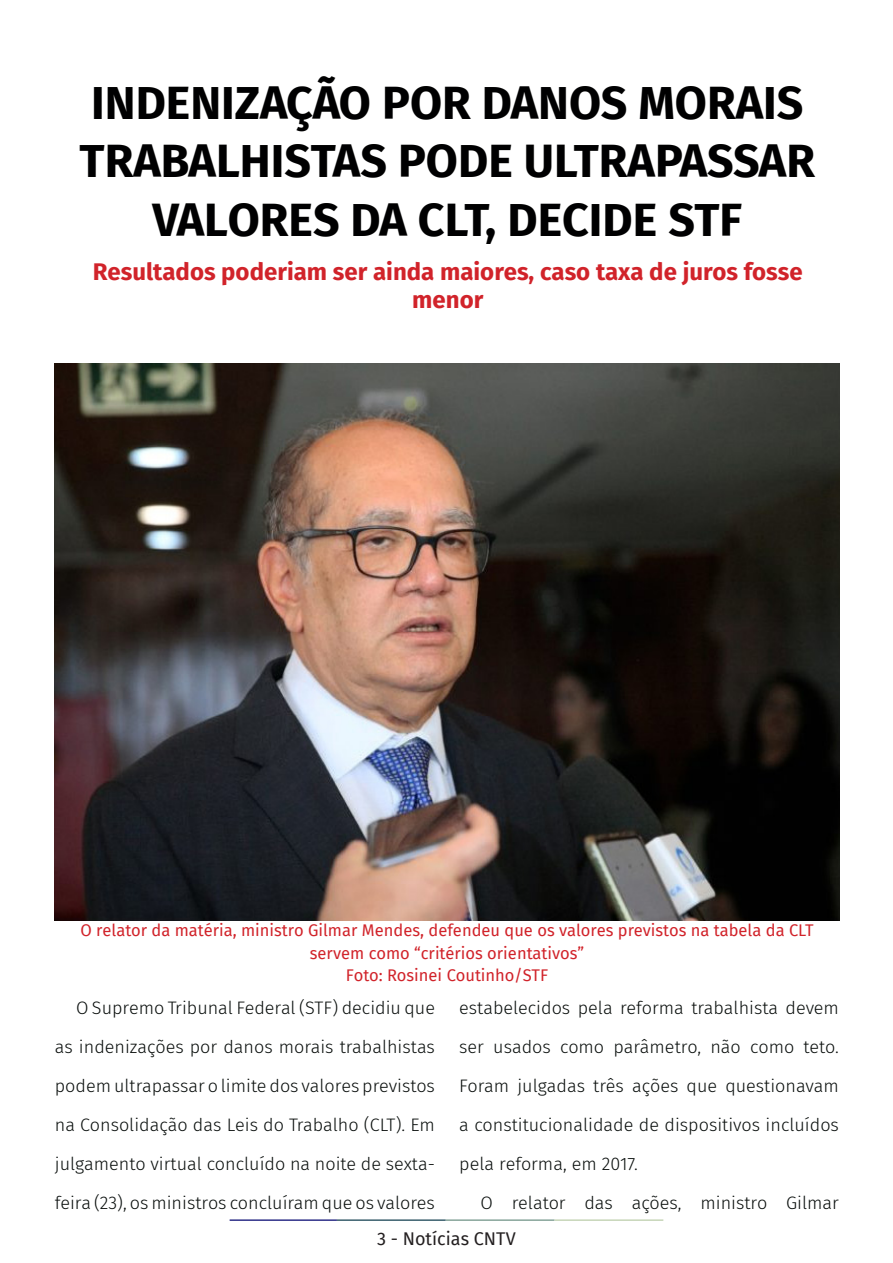
<style>
.page{position:relative;width:893px;height:1263px;background:#fff}
.page>*{position:absolute;margin:0;border:0;box-sizing:border-box;transform-origin:0 0}
.t1{font:700 46.5px/58.5px "Fira Sans";color:#000001;text-align:center}
.t2{font:700 24px/28.5px "Fira Sans";color:#d1232a;text-align:center}
.t3{font:300 18px/39px "Fira Sans";color:#080d0b;text-align:justify}
.t4{font:18px "Fira Sans";color:#231f20}
.t5{font:16.5px/22.5px "Fira Sans";color:#d1232a;text-align:center}
</style>
<div class="page">
<hr style="left:230px;top:1219px;width:107px;height:2px;background:#2f3088">
<hr style="left:337px;top:1219px;width:109px;height:2px;background:#3a5f6d">
<hr style="left:446px;top:1219px;width:109px;height:2px;background:#87a59a">
<hr style="left:555px;top:1219px;width:108px;height:2px;background:#c6d5b7">
<img style="left:55px;top:364px;width:785px;height:557px">
<p class="t1" style="left:80px;top:70px;width:737px">INDENIZAÇÃO POR DANOS MORAIS<br>TRABALHISTAS PODE ULTRAPASSAR<br>VALORES DA CLT, DECIDE STF</p>
<p class="t2" style="left:93px;top:255px;width:711px">Resultados poderiam ser ainda maiores, caso taxa de juros fosse menor</p>
<p class="t5" style="left:80px;top:919px;width:734px">O relator da matéria, ministro Gilmar Mendes, defendeu que os valores previstos na tabela da CLT servem como “critérios orientativos”</p>
<p class="t5" style="left:346px;top:964px;width:204px">Foto: Rosinei Coutinho/STF</p>
<p class="t3" style="left:55px;top:988px;width:382px;text-indent:21px">O Supremo Tribunal Federal (STF) decidiu que as indenizações por danos morais trabalhistas podem ultrapassar o limite dos valores previstos na Consolidação das Leis do Trabalho (CLT). Em julgamento virtual concluído na noite de sexta&shy;feira (23), os ministros concluíram que os valores</p>
<p class="t3" style="left:459px;top:988px;width:381px">estabelecidos pela reforma trabalhista devem ser usados como parâmetro, não como teto.<br>Foram julgadas três ações que questionavam a constitucionalidade de dispositivos incluídos pela reforma, em 2017.</p>
<p class="t3" style="left:480px;top:1183px;width:360px">O relator das ações, ministro Gilmar</p>
<p class="t4" style="left:377px;top:1225px;width:140px">3 - Notícias CNTV</p>
</div>
